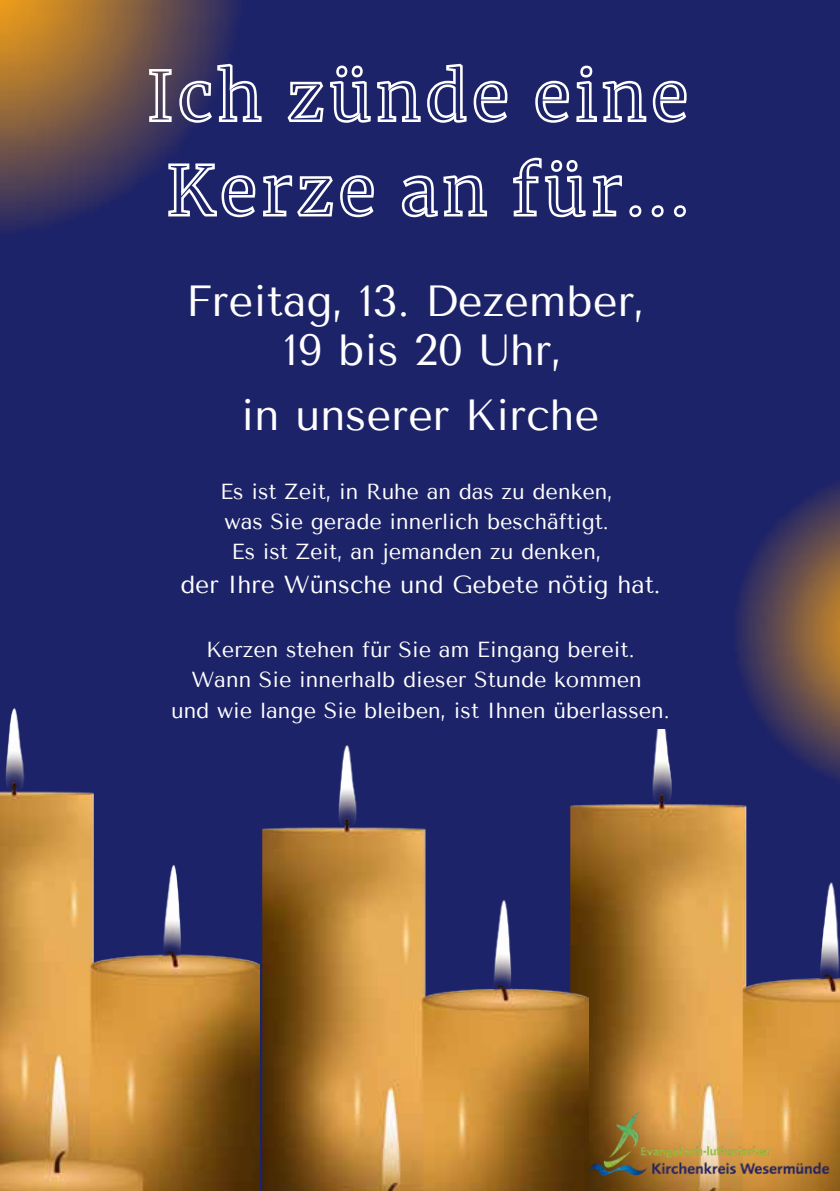
<style>
.page{position:relative;width:840px;height:1191px;background:#fff}
.page>*{position:absolute;margin:0;border:0;box-sizing:border-box;transform-origin:0 0}
.t1{font:43.4px/48.8px "Tenor Sans";color:#fff;text-align:center}
.t2{font:24.6px "Tenor Sans";color:#fff}
.t3{font:21.8px/30.4px "Tenor Sans";color:#fff;text-align:center}
</style>
<div class="page">
<div style="left:0;top:0;width:839px;height:1191px;background:#1d2369"></div>
<img style="left:0;top:708px;width:259px;height:483px">
<svg style="left:738px;top:485px;width:101px;height:245px"></svg>
<img style="left:588px;top:730px;width:251px;height:461px">
<svg style="left:0;top:0;width:235px;height:228px"></svg>
<img style="left:588px;top:1096px;width:250px;height:95px">
<svg style="left:148px;top:63px;width:539px;height:61px"></svg>
<svg style="left:167px;top:156px;width:519px;height:63px"></svg>
<img style="left:263px;top:745px;width:325px;height:446px">
<h1 class="t1" style="left:186px;top:277px;width:461px">Freitag, 13. Dezember,<br>19 bis 20 Uhr,</h1>
<h1 class="t1" style="left:241px;top:391px;width:359px">in unserer Kirche</h1>
<p class="t3" style="left:220px;top:476px;width:394px">Es ist Zeit, in Ruhe an das zu denken, was Sie gerade innerlich beschäftigt.<br>Es ist Zeit, an jemanden zu denken,</p>
<p class="t2" style="left:180px;top:570px;width:481px">der Ihre Wünsche und Gebete nötig hat.</p>
<p class="t3" style="left:171px;top:634px;width:500px">Kerzen stehen für Sie am Eingang bereit.<br>Wann Sie innerhalb dieser Stunde kommen<br>und wie lange Sie bleiben, ist Ihnen überlassen.</p>
</div>
